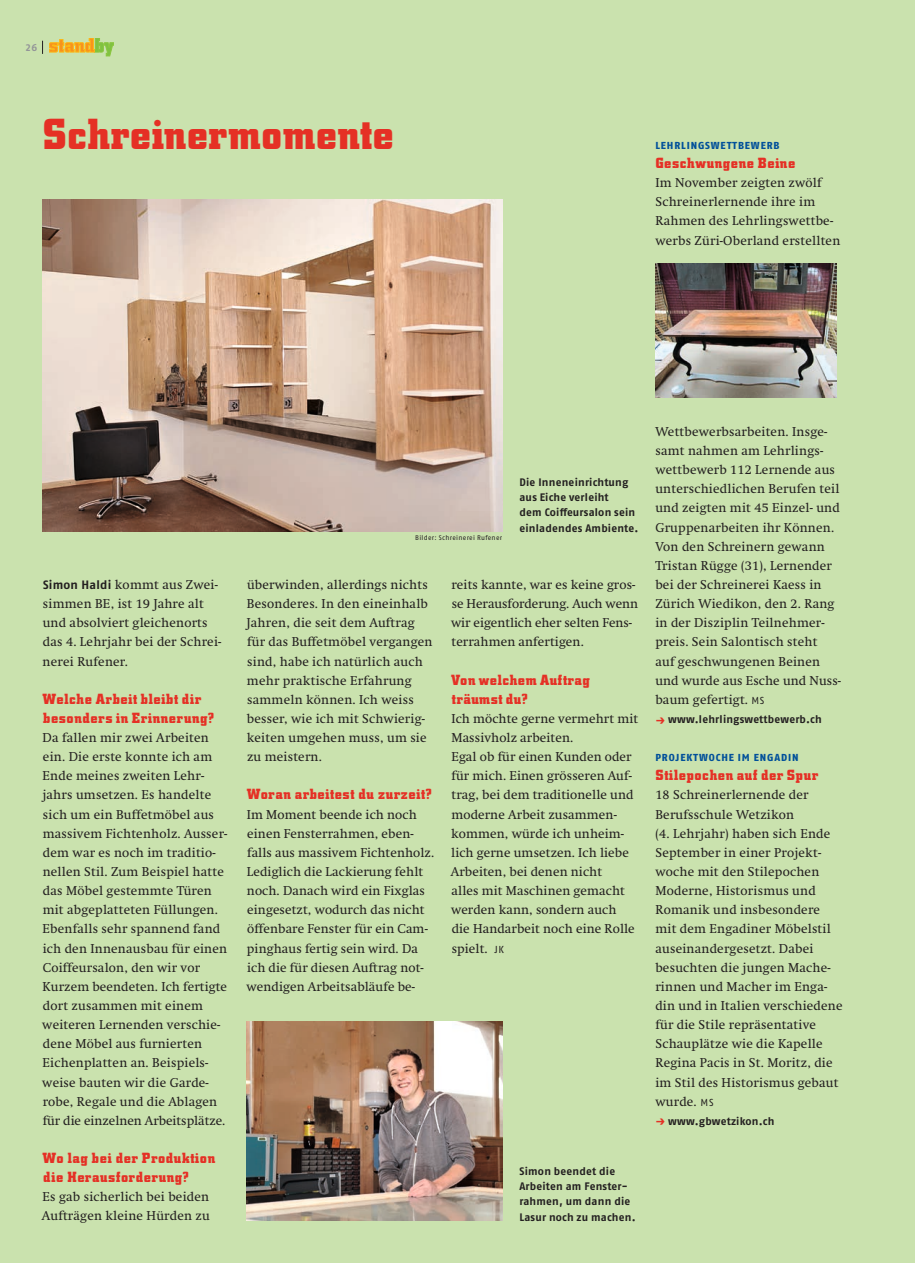
<style>
.page{position:relative;width:915px;height:1263px;background:#fff}
.page>*{position:absolute;margin:0;border:0;box-sizing:border-box;transform-origin:0 0}
.t1{font:42px "Downtown";letter-spacing:.015em;color:#e53025}
.t2{font:14.25px/19.2px "Downtown";letter-spacing:.045em;color:#e53025}
.t3{font:12.75px/19.2px "Swift";letter-spacing:.02em;color:#231f20}
.t4{font:12.75px/19.2px "Swift";color:#231f20}
.t5{font:700 10.8px/15.3px "Fago OT";letter-spacing:.02em;color:#231f20}
.t6{font:800 10.2px "Fago OT";letter-spacing:.085em;color:#01509a}
.t7{font:700 10.2px "Fago OT";color:#939598}
.t8{font:6.75px "Fago OT";letter-spacing:.04em;color:#231f20}
.s1{font-family:"Fago OT";font-weight:700;font-size:12.15px}
.s2{font-family:"Fago OT";font-size:10.2px}
.s3{font-size:12px;color:#e53025}
</style>
<div class="page">
<hr style="left:914px;top:0;width:1px;height:1263px;background:#cae2ae">
<div style="left:0;top:0;width:914px;height:1263px;background:#cae2ae"></div>
<svg style="left:42px;top:41px;width:1px;height:13px"></svg>
<svg style="left:49px;top:38px;width:64px;height:18px"></svg>
<img style="left:246px;top:1022px;width:256px;height:198px">
<img style="left:43px;top:200px;width:459px;height:331px">
<img style="left:655px;top:264px;width:181px;height:134px">
<p class="t7" style="left:26px;top:41px;width:13px">26</p>
<h1 class="t1" style="left:43px;top:107px;width:353px">Schreinermomente</h1>
<p class="t6" style="left:655px;top:139px;width:125px">LEHRLINGSWETTBEWERB</p>
<p class="t2" style="left:655px;top:153px;width:141px">Geschwungene Beine</p>
<p class="t3" style="left:655px;top:173px;width:186px">Im November zeigten zwölf<br>Schreinerlernende ihre im<br>Rahmen des Lehrlingswettbe&shy;werbs Züri-Oberland erstellten</p>
<p class="t3" style="left:43px;top:575px;width:180px"><span class="s1">Simon Haldi</span> kommt aus Zwei&shy;simmen BE, ist 19 Jahre alt und absolviert gleichenorts das 4. Lehrjahr bei der Schrei&shy;nerei Rufener.</p>
<p class="t2" style="left:42px;top:689px;width:173px">Welche Arbeit bleibt dir besonders in Erinnerung?</p>
<p class="t3" style="left:42px;top:728px;width:187px">Da fallen mir zwei Arbeiten ein. Die erste konnte ich am<br>Ende meines zweiten Lehr&shy;jahrs umsetzen. Es handelte sich um ein Buffetmöbel aus massivem Fichtenholz. Ausser&shy;dem war es noch im traditio&shy;nellen Stil. Zum Beispiel hatte das Möbel gestemmte Türen mit abgeplatteten Füllungen.<br>Ebenfalls sehr spannend fand ich den Innenausbau für einen<br>Coiffeursalon, den wir vor<br>Kurzem beendeten. Ich fertigte dort zusammen mit einem weiteren Lernenden verschie&shy;dene Möbel aus furnierten<br>Eichenplatten an. Beispiels&shy;weise bauten wir die Garde&shy;robe, Regale und die Ablagen für die einzelnen Arbeitsplätze.</p>
<p class="t2" style="left:42px;top:1148px;width:174px">Wo lag bei der Produktion die Herausforderung?</p>
<p class="t3" style="left:42px;top:1187px;width:169px">Es gab sicherlich bei beiden<br>Aufträgen kleine Hürden zu</p>
<p class="t8" style="left:415px;top:533px;width:88px">Bilder: Schreinerei Rufener</p>
<p class="t5" style="left:519px;top:474px;width:120px">Die Inneneinrichtung aus Eiche verleiht<br>dem Coiffeursalon sein einladendes Ambiente.</p>
<p class="t3" style="left:246px;top:575px;width:187px">überwinden, allerdings nichts<br>Besonderes. In den eineinhalb<br>Jahren, die seit dem Auftrag für das Buffetmöbel vergangen sind, habe ich natürlich auch mehr praktische Erfahrung sammeln können. Ich weiss besser, wie ich mit Schwierig&shy;keiten umgehen muss, um sie zu meistern.</p>
<p class="t2" style="left:247px;top:784px;width:186px">Woran arbeitest du zurzeit?</p>
<p class="t3" style="left:246px;top:805px;width:189px">Im Moment beende ich noch einen Fensterrahmen, eben&shy;falls aus massivem Fichtenholz.<br>Lediglich die Lackierung fehlt noch. Danach wird ein Fixglas eingesetzt, wodurch das nicht öffenbare Fenster für ein Cam&shy;pinghaus fertig sein wird. Da ich die für diesen Auftrag not&shy;wendigen Arbeitsabläufe be-</p>
<p class="t4" style="left:451px;top:575px;width:188px">reits kannte, war es keine gros&shy;se Herausforderung. Auch wenn wir eigentlich eher selten Fens&shy;terrahmen anfertigen.</p>
<p class="t2" style="left:451px;top:670px;width:140px">Von welchem Auftrag träumst du?</p>
<p class="t3" style="left:450px;top:709px;width:189px">Ich möchte gerne vermehrt mit<br>Massivholz arbeiten.<br>Egal ob für einen Kunden oder für mich. Einen grösseren Auf&shy;trag, bei dem traditionelle und moderne Arbeit zusammen&shy;kommen, würde ich unheim&shy;lich gerne umsetzen. Ich liebe<br>Arbeiten, bei denen nicht<br>alles mit Maschinen gemacht werden kann, sondern auch<br>die Handarbeit noch eine Rolle spielt. <span class="s2">JK</span></p>
<p class="t5" style="left:519px;top:1163px;width:118px">Simon beendet die<br>Arbeiten am Fenster&shy;rahmen, um dann die<br>Lasur noch zu machen.</p>
<p class="t3" style="left:655px;top:422px;width:187px">Wettbewerbsarbeiten. Insge&shy;samt nahmen am Lehrlings&shy;wettbewerb 112 Lernende aus unterschiedlichen Berufen teil und zeigten mit 45 Einzel- und<br>Gruppenarbeiten ihr Können.<br>Von den Schreinern gewann<br>Tristan Rügge (31), Lernender bei der Schreinerei Kaess in<br>Zürich Wiedikon, den 2. Rang in der Disziplin Teilnehmer&shy;preis. Sein Salontisch steht<br>auf geschwungenen Beinen und wurde aus Esche und Nuss&shy;baum gefertigt. <span class="s2">MS</span></p>
<p class="t5" style="left:655px;top:711px;width:168px"><span class="s3">→</span> www.lehrlingswettbewerb.ch</p>
<p class="t6" style="left:655px;top:751px;width:145px">PROJEKTWOCHE IM ENGADIN</p>
<p class="t2" style="left:655px;top:765px;width:164px">Stilepochen auf der Spur</p>
<p class="t3" style="left:655px;top:786px;width:189px">18 Schreinerlernende der<br>Berufsschule Wetzikon<br>(4. Lehrjahr) haben sich Ende<br>September in einer Projekt&shy;woche mit den Stilepochen<br>Moderne, Historismus und<br>Romanik und insbesondere mit dem Engadiner Möbelstil auseinandergesetzt. Dabei besuchten die jungen Mache&shy;rinnen und Macher im Enga&shy;din und in Italien verschiedene für die Stile repräsentative<br>Schauplätze wie die Kapelle<br>Regina Pacis in St. Moritz, die im Stil des Historismus gebaut wurde. <span class="s2">MS</span></p>
<p class="t5" style="left:655px;top:1113px;width:121px"><span class="s3">→</span> www.gbwetzikon.ch</p>
</div>
